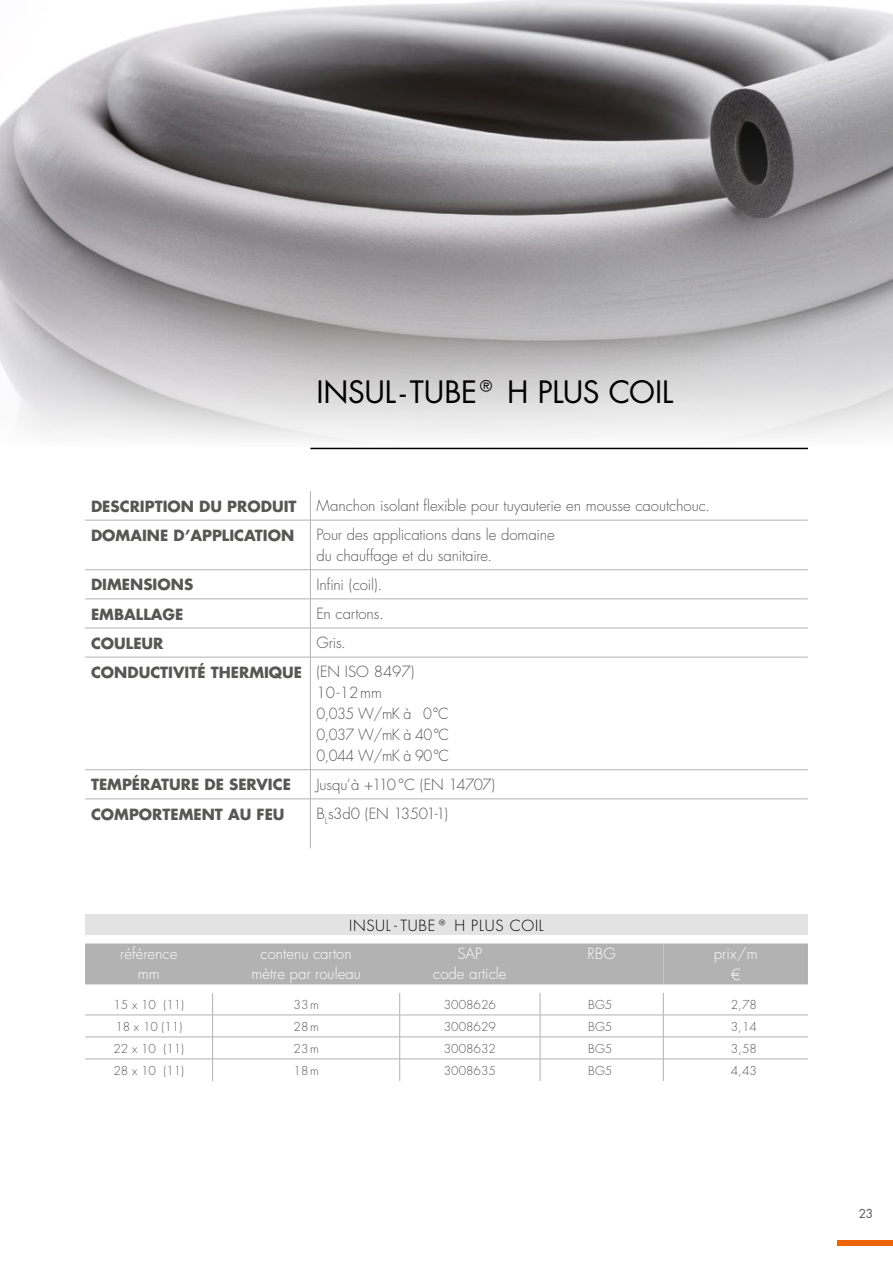
<style>
.page{position:relative;width:893px;height:1263px;background:#fff}
.page>*{position:absolute;margin:0;border:0;box-sizing:border-box;transform-origin:0 0}
.t1{font:30px "Futura CE";letter-spacing:-.01em;color:#000}
.t2{font:300 15px/21px "Futura CE";letter-spacing:-.01em;color:#575756}
.t3{font:700 15px/29.7px "Futura CE";color:#575756}
.t4{font:300 15px "Futura CE";color:#fff}
.t5{font:300 15px/21px "Futura CE";letter-spacing:-.03em;color:#575756}
.t6{font:300 15px "Futura CE";letter-spacing:-.035em;color:#575756}
.t7{font:300 15px "Futura CE";letter-spacing:.05em;color:#000}
.t8{font:300 15px "Futura LT";color:#fff}
.t9{font:300 12px "Futura CE";color:#575756}
.t10{font:12px "Futura CE";color:#575756}
.s1{font-weight:300}
</style>
<div class="page">
<div style="left:838px;top:1240px;width:55px;height:6px;background:#ec6608"></div>
<img style="left:0;top:0;width:893px;height:441px">
<hr style="left:310px;top:448px;width:498px;height:1px;background:#000">
<svg style="left:310px;top:491px;width:1px;height:29px"></svg>
<hr style="left:85px;top:520px;width:225px;height:1px;background:#b3b2b2">
<hr style="left:310px;top:520px;width:498px;height:1px;background:#b3b2b2">
<hr style="left:310px;top:520px;width:1px;height:49px;background:#b3b2b2">
<hr style="left:85px;top:569px;width:225px;height:1px;background:#b3b2b2">
<hr style="left:310px;top:569px;width:498px;height:1px;background:#b3b2b2">
<hr style="left:85px;top:599px;width:225px;height:1px;background:#b3b2b2">
<hr style="left:310px;top:599px;width:498px;height:1px;background:#b3b2b2">
<hr style="left:85px;top:628px;width:225px;height:1px;background:#b3b2b2">
<hr style="left:310px;top:628px;width:498px;height:1px;background:#b3b2b2">
<svg style="left:310px;top:570px;width:1px;height:87px"></svg>
<hr style="left:85px;top:657px;width:225px;height:1px;background:#b3b2b2">
<hr style="left:310px;top:657px;width:498px;height:1px;background:#b3b2b2">
<hr style="left:310px;top:657px;width:1px;height:112px;background:#b3b2b2">
<hr style="left:85px;top:769px;width:225px;height:1px;background:#b3b2b2">
<hr style="left:310px;top:769px;width:498px;height:1px;background:#b3b2b2">
<svg style="left:310px;top:770px;width:1px;height:28px"></svg>
<hr style="left:85px;top:798px;width:225px;height:1px;background:#b3b2b2">
<hr style="left:310px;top:798px;width:498px;height:1px;background:#b3b2b2">
<hr style="left:310px;top:799px;width:1px;height:49px;background:#b3b2b2">
<div style="left:85px;top:915px;width:723px;height:20px;background:#e3e3e3"></div>
<div style="left:85px;top:943px;width:723px;height:41px;background:#b3b2b2"></div>
<hr style="left:85px;top:1015px;width:128px;height:1px;background:#b3b2b2">
<hr style="left:213px;top:1015px;width:187px;height:1px;background:#b3b2b2">
<hr style="left:400px;top:1015px;width:140px;height:1px;background:#b3b2b2">
<hr style="left:540px;top:1015px;width:123px;height:1px;background:#b3b2b2">
<hr style="left:663px;top:1015px;width:145px;height:1px;background:#b3b2b2">
<hr style="left:85px;top:1037px;width:128px;height:1px;background:#b3b2b2">
<hr style="left:213px;top:1037px;width:187px;height:1px;background:#b3b2b2">
<hr style="left:400px;top:1037px;width:140px;height:1px;background:#b3b2b2">
<hr style="left:540px;top:1037px;width:123px;height:1px;background:#b3b2b2">
<hr style="left:663px;top:1037px;width:145px;height:1px;background:#b3b2b2">
<hr style="left:85px;top:1059px;width:128px;height:1px;background:#b3b2b2">
<hr style="left:213px;top:1059px;width:187px;height:1px;background:#b3b2b2">
<svg style="left:212px;top:993px;width:1px;height:88px"></svg>
<hr style="left:400px;top:1059px;width:140px;height:1px;background:#b3b2b2">
<svg style="left:399px;top:993px;width:1px;height:88px"></svg>
<hr style="left:540px;top:1059px;width:123px;height:1px;background:#b3b2b2">
<svg style="left:540px;top:993px;width:1px;height:88px"></svg>
<hr style="left:663px;top:1059px;width:145px;height:1px;background:#b3b2b2">
<svg style="left:663px;top:993px;width:1px;height:88px"></svg>
<h1 class="t1" style="left:316px;top:373px;width:359px">INSUL- TUBE® H PLUS COIL</h1>
<p class="t3" style="left:91px;top:490px;width:207px">DESCRIPTION DU PRODUIT</p>
<p class="t2" style="left:316px;top:495px;width:395px">Manchon isolant flexible pour tuyauterie en mousse caoutchouc.</p>
<p class="t3" style="left:91px;top:519px;width:205px">DOMAINE D’APPLICATION</p>
<p class="t2" style="left:316px;top:524px;width:240px">Pour des applications dans le domaine du chauffage et du sanitaire.</p>
<p class="t3" style="left:91px;top:569px;width:104px">DIMENSIONS</p>
<p class="t2" style="left:316px;top:574px;width:68px">Infini (coil).</p>
<p class="t3" style="left:91px;top:598px;width:94px">EMBALLAGE</p>
<p class="t2" style="left:316px;top:603px;width:69px">En cartons.</p>
<p class="t3" style="left:91px;top:627px;width:74px">COULEUR</p>
<p class="t3" style="left:91px;top:627px;width:325px;text-indent:225px"><span class="s1">Gris.<br></span>CONDUCTIVITÉ THERMIQUE <span class="s1">(EN ISO 8497)</span></p>
<p class="t5" style="left:316px;top:682px;width:134px">10-12mm<br>0,035 W/mK à 0°C<br>0,037 W/mK à 40°C<br>0,044 W/mK à 90°C</p>
<p class="t3" style="left:91px;top:769px;width:201px">TEMPÉRATURE DE SERVICE</p>
<p class="t6" style="left:316px;top:774px;width:180px">Jusqu‘à +110°C (EN 14707)</p>
<p class="t3" style="left:91px;top:798px;width:195px">COMPORTEMENT AU FEU</p>
<p class="t2" style="left:316px;top:803px;width:133px">B<sub>L</sub>s3d0 (EN 13501-1)</p>
<p class="t7" style="left:349px;top:915px;width:196px">INSUL - TUBE® H PLUS COIL</p>
<p class="t4" style="left:120px;top:944px;width:59px">référence</p>
<p class="t4" style="left:260px;top:944px;width:93px">contenu carton</p>
<p class="t4" style="left:457px;top:944px;width:26px">SAP</p>
<p class="t4" style="left:588px;top:944px;width:30px">RBG</p>
<p class="t4" style="left:714px;top:944px;width:45px">prix/m</p>
<p class="t4" style="left:138px;top:964px;width:23px">mm</p>
<p class="t4" style="left:251px;top:964px;width:111px">mètre par rouleau</p>
<p class="t4" style="left:433px;top:964px;width:75px">code article</p>
<p class="t8" style="left:731px;top:965px;width:11px">€</p>
<p class="t9" style="left:114px;top:996px;width:72px">15 x 10 (11)</p>
<p class="t9" style="left:294px;top:996px;width:27px">33m</p>
<p class="t9" style="left:444px;top:996px;width:54px">3008626</p>
<p class="t9" style="left:588px;top:996px;width:26px">BG5</p>
<p class="t9" style="left:731px;top:996px;width:28px">2,78</p>
<p class="t9" style="left:115px;top:1018px;width:68px">18 x 10 (11)</p>
<p class="t9" style="left:294px;top:1018px;width:27px">28m</p>
<p class="t9" style="left:444px;top:1018px;width:54px">3008629</p>
<p class="t9" style="left:588px;top:1018px;width:26px">BG5</p>
<p class="t9" style="left:731px;top:1018px;width:28px">3,14</p>
<p class="t9" style="left:114px;top:1040px;width:72px">22 x 10 (11)</p>
<p class="t9" style="left:294px;top:1040px;width:27px">23m</p>
<p class="t9" style="left:444px;top:1040px;width:54px">3008632</p>
<p class="t9" style="left:588px;top:1040px;width:26px">BG5</p>
<p class="t9" style="left:731px;top:1040px;width:28px">3,58</p>
<p class="t9" style="left:114px;top:1062px;width:72px">28 x 10 (11)</p>
<p class="t9" style="left:294px;top:1062px;width:27px">18m</p>
<p class="t9" style="left:444px;top:1062px;width:54px">3008635</p>
<p class="t9" style="left:588px;top:1062px;width:26px">BG5</p>
<p class="t9" style="left:731px;top:1062px;width:28px">4,43</p>
<p class="t10" style="left:859px;top:1206px;width:16px">23</p>
</div>
